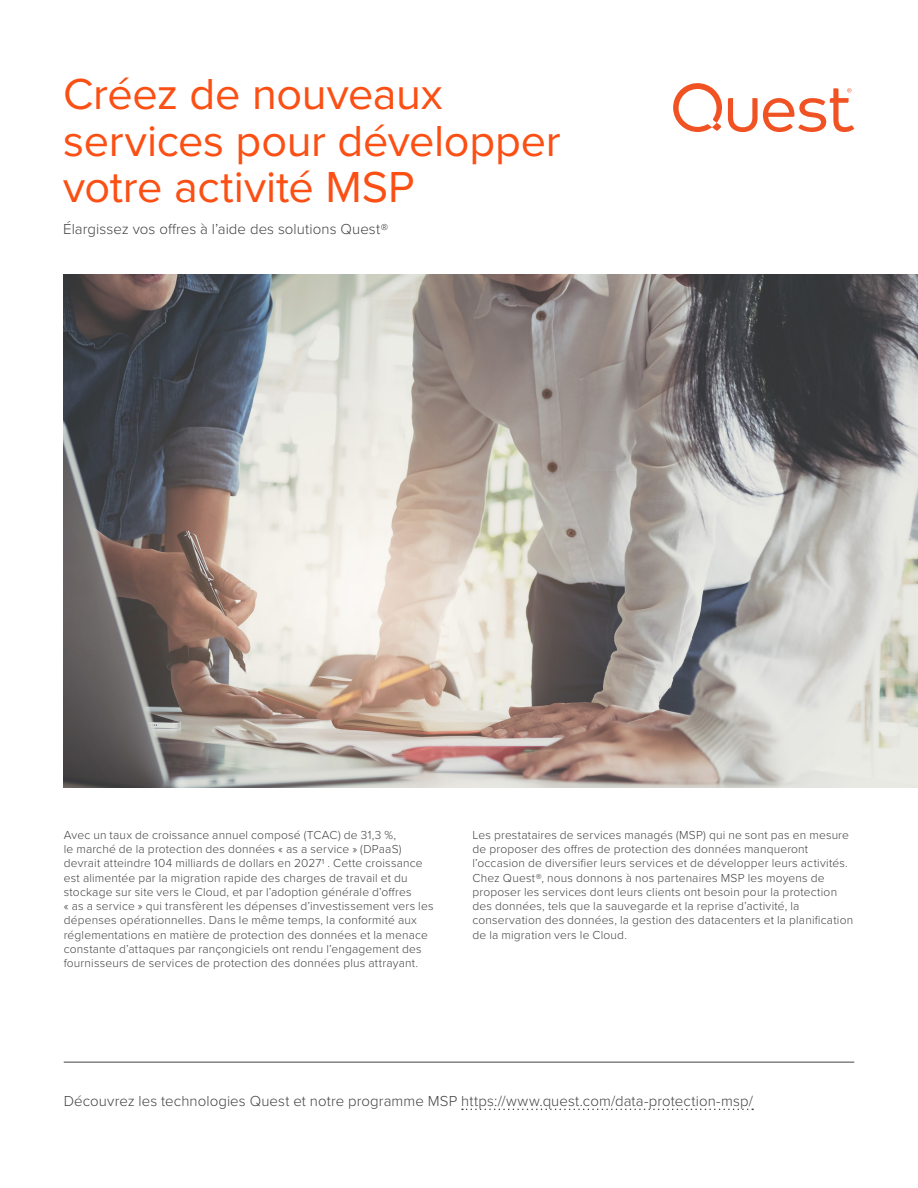
<style>
.page{position:relative;width:918px;height:1188px;background:#fff}
.page>*{position:absolute;margin:0;border:0;box-sizing:border-box;transform-origin:0 0}
.Headline{font:45px/46.5px "Proxima Nova";letter-spacing:-.005em;color:#fb4f14}
.Sub_Head{font:300 15px "Proxima Nova";letter-spacing:.005em;color:#444}
.Body{font:300 12px/14.2px "Proxima Nova";letter-spacing:.015em;color:#444}
</style>
<div class="page">
<svg style="left:728px;top:88px;width:126px;height:44px"></svg>
<svg style="left:673px;top:83px;width:49px;height:49px"></svg>
<svg style="left:462px;top:1109px;width:291px;height:1px"></svg>
<img style="left:64px;top:275px;width:854px;height:512px">
<hr style="left:64px;top:1062px;width:790px;height:1px;background:#444">
<p class="Headline" style="left:63px;top:69px;width:499px">Créez de nouveaux services pour développer votre activité MSP</p>
<p class="Sub_Head" style="left:63px;top:218px;width:326px">Élargissez vos offres à l’aide des solutions Quest®</p>
<p class="Body" style="left:64px;top:827px;width:371px">Avec un taux de croissance annuel composé (TCAC) de 31,3 %,<br>le marché de la protection des données « as a service » (DPaaS) devrait atteindre 104 milliards de dollars en 20271 . Cette croissance est alimentée par la migration rapide des charges de travail et du stockage sur site vers le Cloud, et par l’adoption générale d’offres<br>« as a service » qui transfèrent les dépenses d’investissement vers les dépenses opérationnelles. Dans le même temps, la conformité aux réglementations en matière de protection des données et la menace constante d’attaques par rançongiciels ont rendu l’engagement des fournisseurs de services de protection des données plus attrayant.</p>
<p class="Body" style="left:473px;top:827px;width:382px">Les prestataires de services managés (MSP) qui ne sont pas en mesure de proposer des offres de protection des données manqueront l’occasion de diversifier leurs services et de développer leurs activités.<br>Chez Quest®, nous donnons à nos partenaires MSP les moyens de proposer les services dont leurs clients ont besoin pour la protection des données, tels que la sauvegarde et la reprise d’activité, la conservation des données, la gestion des datacenters et la planification de la migration vers le Cloud.</p>
<p class="Sub_Head" style="left:64px;top:1089px;width:691px">Découvrez les technologies Quest et notre programme MSP https://www.quest.com/data-protection-msp/</p>
</div>
